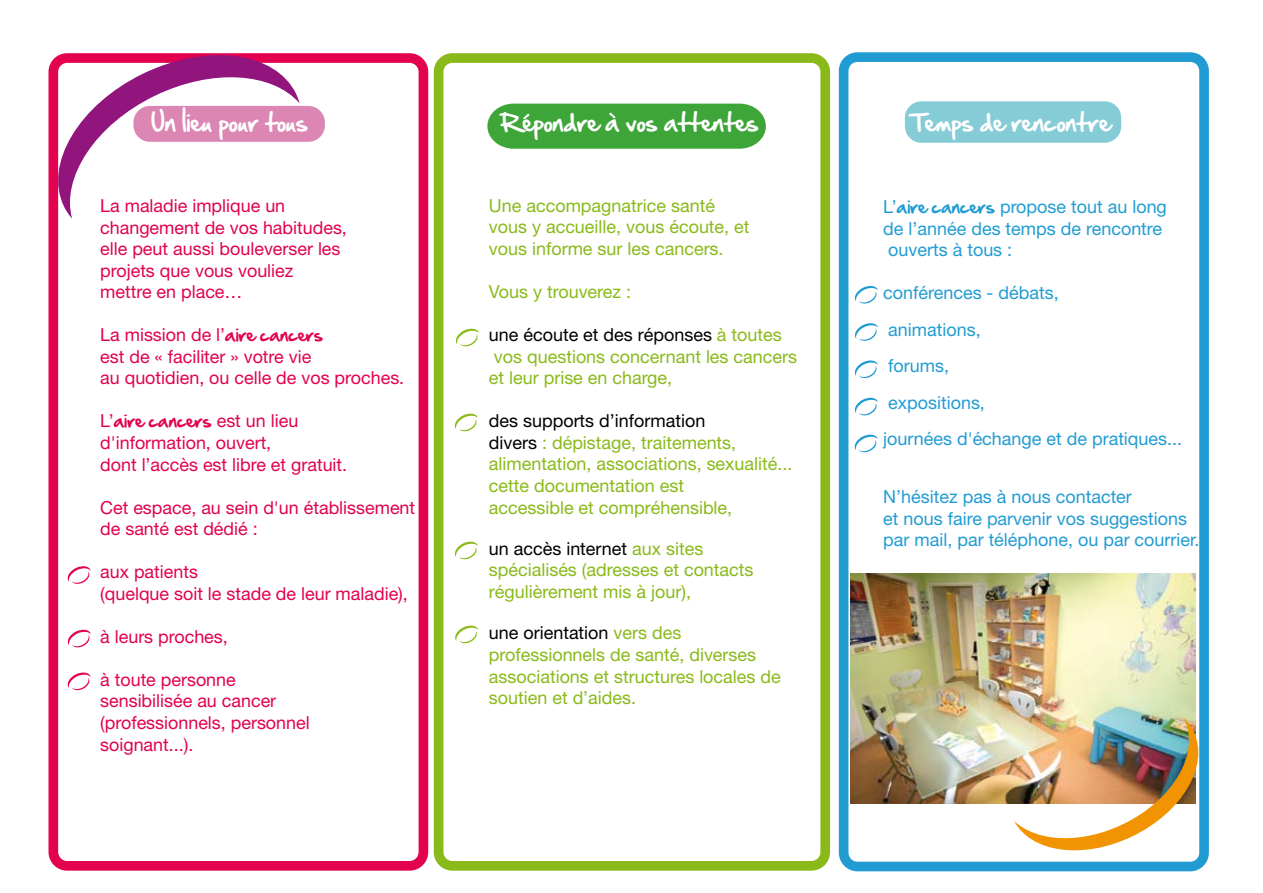
<style>
.page{position:relative;width:1263px;height:893px;background:#fff}
.page>*{position:absolute;margin:0;border:0;box-sizing:border-box;transform-origin:0 0}
.t1{font:22.05px "Hand Of Sean";color:#fff}
.t2{font:18px/21.6px "Helvetica Neue";color:#89ba19}
.t3{font:18px/21.6px "Helvetica Neue";color:#e2024f}
.t4{font:18px/21.6px "Helvetica Neue";color:#219cd3}
.s1{font-family:"Hand Of Sean";font-size:16.5px}
.s2{color:#000}
</style>
<div class="page">
<svg style="left:455px;top:625px;width:23px;height:19px"></svg>
<svg style="left:454px;top:541px;width:24px;height:19px"></svg>
<svg style="left:454px;top:413px;width:24px;height:19px"></svg>
<div style="left:839px;top:52px;width:370px;height:819px;border:10px solid #219cd3;border-radius:14px"></div>
<div style="left:48px;top:53px;width:380px;height:818px;border:10px solid #e2024f;border-radius:14px"></div>
<svg style="left:48px;top:53px;width:252px;height:166px"></svg>
<div style="left:434px;top:53px;width:396px;height:818px;border:10px solid #89ba19;border-radius:14px"></div>
<div style="left:133px;top:106px;width:192px;height:36px;background:#db86b3;border-radius:17px"></div>
<svg style="left:67px;top:566px;width:24px;height:18px"></svg>
<svg style="left:67px;top:629px;width:24px;height:19px"></svg>
<svg style="left:67px;top:672px;width:24px;height:19px"></svg>
<svg style="left:455px;top:328px;width:24px;height:19px"></svg>
<div style="left:487px;top:104px;width:279px;height:45px;background:#3ea638"></div>
<div style="left:905px;top:101px;width:216px;height:42px;background:#85ccd6;border-radius:17px"></div>
<svg style="left:854px;top:285px;width:24px;height:19px"></svg>
<svg style="left:855px;top:323px;width:23px;height:18px"></svg>
<svg style="left:854px;top:360px;width:24px;height:19px"></svg>
<svg style="left:854px;top:397px;width:24px;height:19px"></svg>
<svg style="left:854px;top:434px;width:24px;height:19px"></svg>
<img style="left:850px;top:573px;width:345px;height:231px">
<img style="left:1014px;top:718px;width:195px;height:142px">
<p class="t1" style="left:151px;top:103px;width:158px">Un lieu pour tous</p>
<p class="t3" style="left:100px;top:195px;width:248px">La maladie implique un changement de vos habitudes, elle peut aussi bouleverser les projets que vous vouliez mettre en place…</p>
<p class="t3" style="left:100px;top:324px;width:306px">La mission de l’<span class="s1">aire cancers<br></span>est de « faciliter » votre vie<br>au quotidien, ou celle de vos proches.</p>
<p class="t3" style="left:100px;top:410px;width:248px">L’<span class="s1">aire cancers</span> est un lieu d'information, ouvert,<br>dont l’accès est libre et gratuit.</p>
<p class="t3" style="left:100px;top:496px;width:316px">Cet espace, au sein d'un établissement de santé est dédié :</p>
<p class="t3" style="left:100px;top:561px;width:309px">aux patients<br>(quelque soit le stade de leur maladie),</p>
<p class="t3" style="left:100px;top:625px;width:129px">à leurs proches,</p>
<p class="t3" style="left:100px;top:668px;width:211px">à toute personne sensibilisée au cancer (professionnels, personnel soignant...).</p>
<p class="t1" style="left:501px;top:103px;width:259px">Répondre à vos attentes</p>
<p class="t1" style="left:909px;top:103px;width:202px">Temps de rencontre</p>
<p class="t2" style="left:489px;top:194px;width:262px">Une accompagnatrice santé vous y accueille, vous écoute, et vous informe sur les cancers.</p>
<p class="t2" style="left:489px;top:281px;width:144px">Vous y trouverez :</p>
<p class="t2" style="left:489px;top:324px;width:310px"><span class="s2">une écoute et des réponses</span> à toutes vos questions concernant les cancers et leur prise en charge,</p>
<p class="t2" style="left:489px;top:410px;width:305px"><span class="s2">des supports d’information<br>divers</span> : dépistage, traitements, alimentation, associations, sexualité... cette documentation est<br>accessible et compréhensible,</p>
<p class="t2" style="left:489px;top:537px;width:266px"><span class="s2">un accès internet</span> aux sites spécialisés (adresses et contacts régulièrement mis à jour),</p>
<p class="t2" style="left:489px;top:622px;width:293px"><span class="s2">une orientation</span> vers des professionnels de santé, diverses associations et structures locales de soutien et d’aides.</p>
<p class="t4" style="left:883px;top:196px;width:285px">L’<span class="s1">aire cancers</span> propose tout au long de l’année des temps de rencontre ouverts à tous :</p>
<p class="t4" style="left:883px;top:274px;width:300px;line-height:36.5px">conférences - débats,<br>animations,<br>forums,<br>expositions,<br>journées d'échange et de pratiques...</p>
<p class="t4" style="left:883px;top:486px;width:318px">N’hésitez pas à nous contacter<br>et nous faire parvenir vos suggestions par mail, par téléphone, ou par courrier.</p>
</div>
